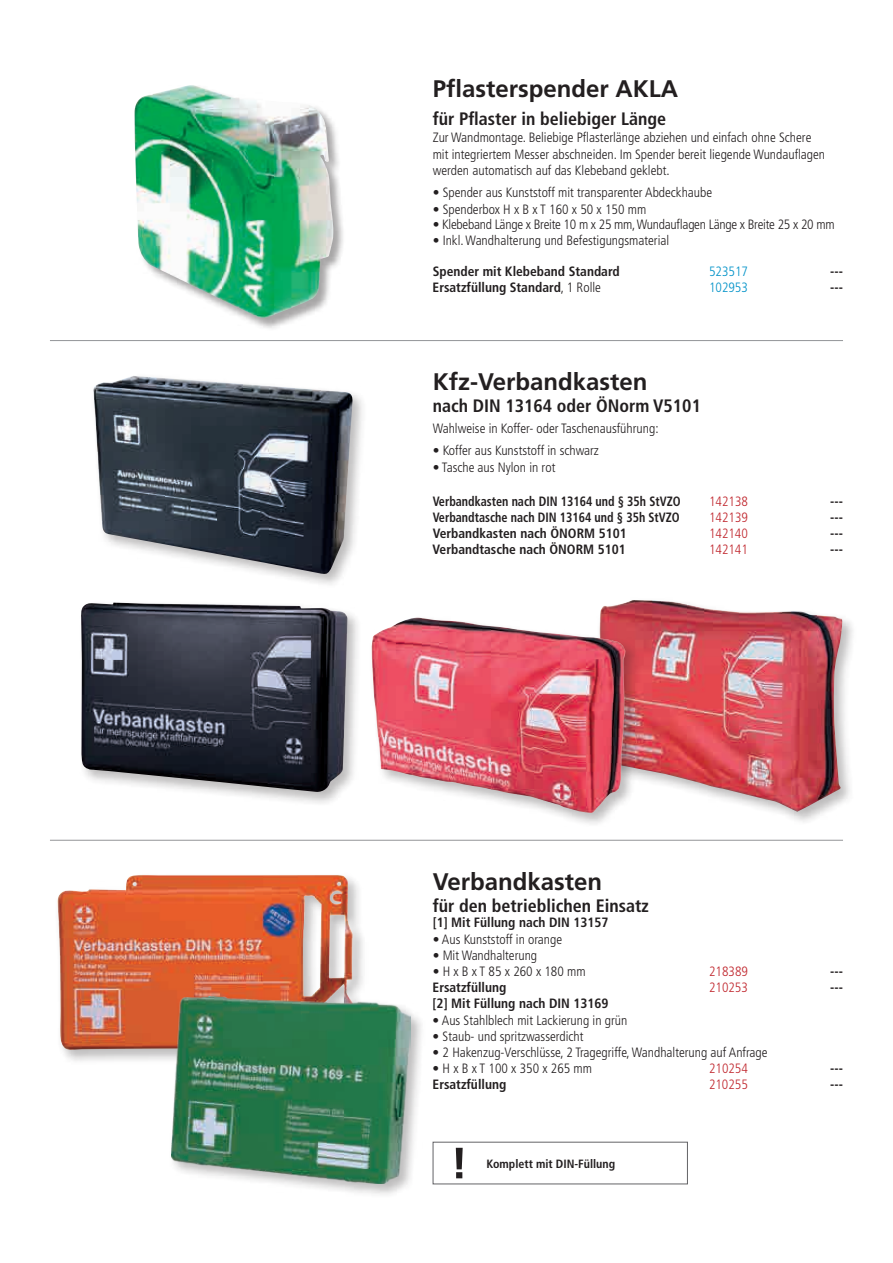
<style>
.page{position:relative;width:893px;height:1263px;background:#fff}
.page>*{position:absolute;margin:0;border:0;box-sizing:border-box;transform-origin:0 0}
.t1{font:700 24px "Frutiger LT";color:#231f20}
.t2{font:700 condensed 18px "Frutiger LT";color:#231f20}
.t3{font:300 condensed 13.5px/16.2px "Frutiger LT";color:#231f20}
.t4{font:700 condensed 13.5px "Frutiger LT";color:#231f20}
.t5{font:700 condensed 13.5px "Frutiger LT";color:#231f20;scale:.9 1}
.t6{font:300 condensed 13.5px "Frutiger LT";letter-spacing:-.02em;color:#231f20}
.t7{font:300 condensed 13.5px "Frutiger LT";color:#c0262d}
.t8{font:300 condensed 13.5px "Frutiger LT";color:#0092c8}
.t9{font:700 condensed 12px "Frutiger LT";color:#231f20}
.s1{font-weight:300}
</style>
<div class="page">
<div style="left:90px;top:373px;width:277px;height:216px;background:#231f20;opacity:.3"></div>
<img style="left:93px;top:376px;width:260px;height:199px">
<div style="left:134px;top:85px;width:212px;height:245px;background:#231f20;opacity:.4"></div>
<img style="left:134px;top:85px;width:199px;height:233px">
<div style="left:78px;top:600px;width:285px;height:206px;background:#231f20;opacity:.3"></div>
<img style="left:80px;top:603px;width:268px;height:189px">
<div style="left:55px;top:872px;width:315px;height:193px;background:#231f20;opacity:.3"></div>
<img style="left:56px;top:875px;width:299px;height:175px">
<div style="left:169px;top:993px;width:256px;height:205px;background:#231f20;opacity:.3"></div>
<img style="left:172px;top:996px;width:239px;height:188px">
<hr style="left:50px;top:340px;width:793px;height:1px;background:#939598">
<hr style="left:50px;top:840px;width:793px;height:1px;background:#939598">
<div style="left:433px;top:1142px;width:255px;height:42px;background:#fff;border:1px solid #636366"></div>
<div style="left:596px;top:597px;width:261px;height:229px;background:#231f20;opacity:.3"></div>
<img style="left:598px;top:600px;width:244px;height:212px">
<div style="left:368px;top:615px;width:272px;height:212px;background:#231f20;opacity:.3"></div>
<img style="left:371px;top:618px;width:254px;height:195px">
<svg style="left:456px;top:1148px;width:7px;height:30px"></svg>
<h1 class="t1" style="left:433px;top:75px;width:247px">Pflasterspender AKLA</h1>
<h2 class="t2" style="left:433px;top:108px;width:235px">für Pflaster in beliebiger Länge</h2>
<p class="t3" style="left:433px;top:130px;width:394px">Zur Wandmontage. Beliebige Pflasterlänge abziehen und einfach ohne Schere mit integriertem Messer abschneiden. Im Spender bereit liegende Wundauflagen werden automatisch auf das Klebeband geklebt.</p>
<p class="t3" style="left:433px;top:185px;width:281px">• Spender aus Kunststoff mit transparenter Abdeckhaube</p>
<p class="t3" style="left:433px;top:201px;width:215px">• Spenderbox H x B x T 160 x 50 x 150 mm</p>
<p class="t6" style="left:433px;top:216px;width:403px">• Klebeband Länge x Breite 10 m x 25 mm, Wundauflagen Länge x Breite 25 x 20 mm</p>
<p class="t3" style="left:433px;top:232px;width:238px">• Inkl. Wandhalterung und Befestigungsmaterial</p>
<p class="t4" style="left:433px;top:263px;width:189px">Spender mit Klebeband Standard</p>
<p class="t8" style="left:709px;top:264px;width:40px">523517</p>
<p class="t4" style="left:830px;top:263px;width:14px">---</p>
<p class="t4" style="left:433px;top:279px;width:170px">Ersatzfüllung Standard<span class="s1">, 1 Rolle</span></p>
<p class="t8" style="left:709px;top:280px;width:40px">102953</p>
<p class="t4" style="left:830px;top:279px;width:14px">---</p>
<h1 class="t1" style="left:433px;top:368px;width:216px">Kfz-Verbandkasten</h1>
<h2 class="t2" style="left:433px;top:395px;width:270px">nach DIN 13164 oder ÖNorm V5101</h2>
<p class="t3" style="left:433px;top:420px;width:227px">Wahlweise in Koffer- oder Taschenausführung:</p>
<p class="t3" style="left:433px;top:443px;width:168px">• Koffer aus Kunststoff in schwarz</p>
<p class="t3" style="left:433px;top:459px;width:124px">• Tasche aus Nylon in rot</p>
<p class="t5" style="left:433px;top:493px;width:277px">Verbandkasten nach DIN 13164 und § 35h StVZO</p>
<p class="t7" style="left:709px;top:493px;width:40px">142138</p>
<p class="t4" style="left:830px;top:493px;width:14px">---</p>
<p class="t5" style="left:433px;top:509px;width:276px">Verbandtasche nach DIN 13164 und § 35h StVZO</p>
<p class="t7" style="left:709px;top:509px;width:40px">142139</p>
<p class="t4" style="left:830px;top:509px;width:14px">---</p>
<p class="t4" style="left:433px;top:525px;width:196px">Verbandkasten nach ÖNORM 5101</p>
<p class="t7" style="left:709px;top:526px;width:40px">142140</p>
<p class="t4" style="left:830px;top:525px;width:14px">---</p>
<p class="t4" style="left:433px;top:541px;width:195px">Verbandtasche nach ÖNORM 5101</p>
<p class="t7" style="left:709px;top:542px;width:40px">142141</p>
<p class="t4" style="left:830px;top:541px;width:14px">---</p>
<h1 class="t1" style="left:433px;top:867px;width:171px">Verbandkasten</h1>
<h2 class="t2" style="left:433px;top:895px;width:218px">für den betrieblichen Einsatz</h2>
<p class="t4" style="left:433px;top:915px;width:177px">[1] Mit Füllung nach DIN 13157</p>
<p class="t3" style="left:433px;top:931px;width:131px">• Aus Kunststoff in orange</p>
<p class="t3" style="left:433px;top:947px;width:106px">• Mit Wandhalterung</p>
<p class="t3" style="left:433px;top:963px;width:155px">• H x B x T 85 x 260 x 180 mm</p>
<p class="t7" style="left:709px;top:964px;width:40px">218389</p>
<p class="t4" style="left:830px;top:963px;width:14px">---</p>
<p class="t4" style="left:433px;top:979px;width:75px">Ersatzfüllung</p>
<p class="t7" style="left:709px;top:980px;width:40px">210253</p>
<p class="t4" style="left:830px;top:979px;width:14px">---</p>
<p class="t4" style="left:433px;top:996px;width:177px">[2] Mit Füllung nach DIN 13169</p>
<p class="t3" style="left:433px;top:1012px;width:196px">• Aus Stahlblech mit Lackierung in grün</p>
<p class="t3" style="left:433px;top:1028px;width:152px">• Staub- und spritzwasserdicht</p>
<p class="t3" style="left:433px;top:1044px;width:336px">• 2 Hakenzug-Verschlüsse, 2 Tragegriffe, Wandhalterung auf Anfrage</p>
<p class="t3" style="left:433px;top:1061px;width:161px">• H x B x T 100 x 350 x 265 mm</p>
<p class="t7" style="left:709px;top:1061px;width:40px">210254</p>
<p class="t4" style="left:830px;top:1060px;width:14px">---</p>
<p class="t4" style="left:433px;top:1077px;width:75px">Ersatzfüllung</p>
<p class="t7" style="left:709px;top:1077px;width:40px">210255</p>
<p class="t4" style="left:830px;top:1077px;width:14px">---</p>
<p class="t9" style="left:487px;top:1156px;width:130px">Komplett mit DIN-Füllung</p>
</div>
